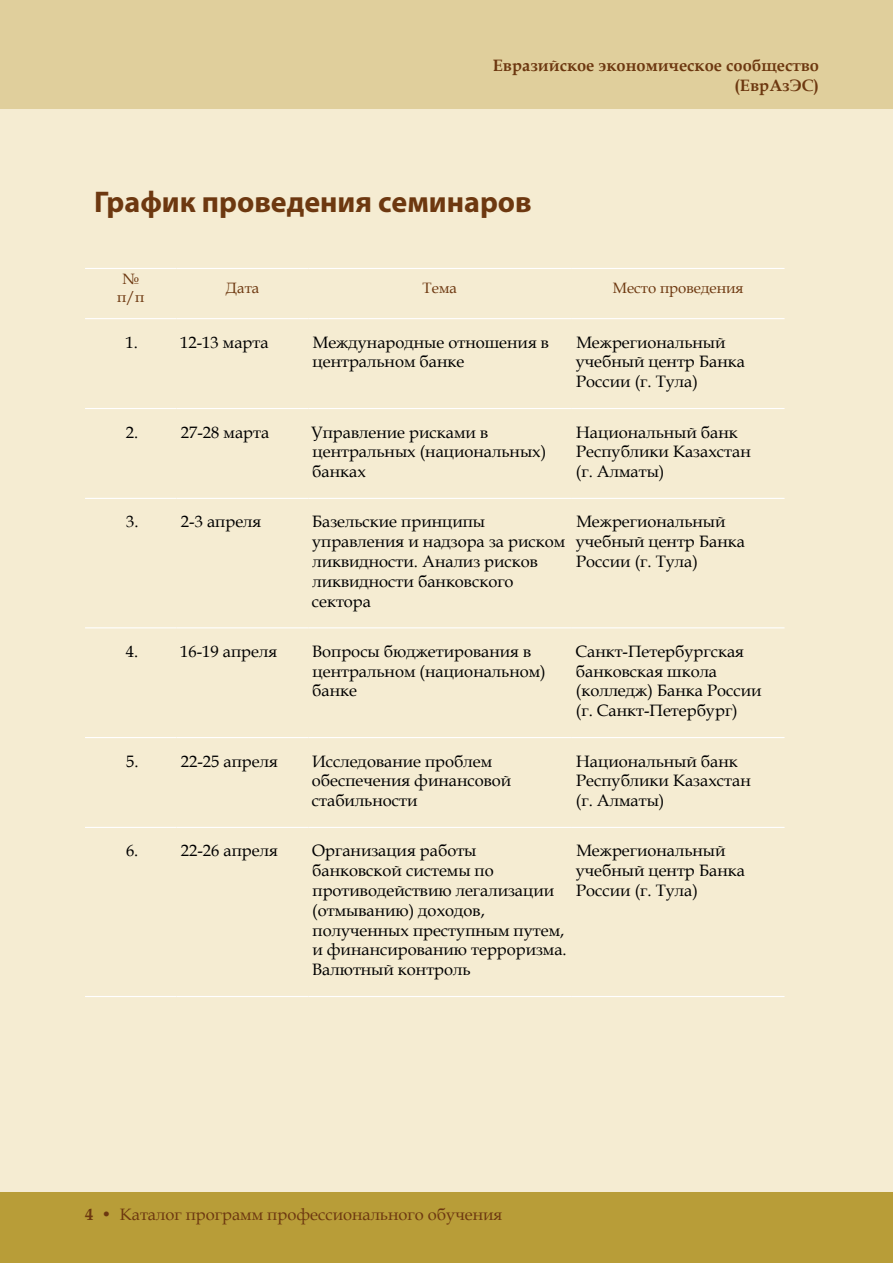
<style>
.page{position:relative;width:893px;height:1263px;background:#f5ecd2}
.page>*{position:absolute;margin:0;border:0;box-sizing:border-box;transform-origin:0 0}
.t1{font:700 30px "Myriad Pro";color:#6d3810}
.t2{font:16.5px/19.8px "Book Antiqua";color:#000}
.t3{font:700 16.5px/19.8px "Book Antiqua";color:#6d3810;text-align:right}
.t4{font:16.5px "Book Antiqua";color:#6d3810}
.t5{font:15px/18px "Book Antiqua";color:#6d3810;text-align:center}
.s1{font-weight:700}
</style>
<div class="page">
<div style="left:0;top:0;width:893px;height:108px;background:#e0cf9c"></div>
<div style="left:0;top:1192px;width:893px;height:71px;background:#b89d38"></div>
<hr style="left:85px;top:268px;width:91px;height:1px;background:#fff">
<hr style="left:176px;top:268px;width:132px;height:1px;background:#fff">
<hr style="left:308px;top:268px;width:264px;height:1px;background:#fff">
<hr style="left:572px;top:268px;width:212px;height:1px;background:#fff">
<hr style="left:85px;top:318px;width:91px;height:1px;background:#fff">
<hr style="left:176px;top:318px;width:132px;height:1px;background:#fff">
<hr style="left:308px;top:318px;width:264px;height:1px;background:#fff">
<hr style="left:572px;top:318px;width:212px;height:1px;background:#fff">
<hr style="left:85px;top:408px;width:91px;height:1px;background:#fff">
<hr style="left:176px;top:408px;width:132px;height:1px;background:#fff">
<hr style="left:308px;top:408px;width:264px;height:1px;background:#fff">
<hr style="left:572px;top:408px;width:212px;height:1px;background:#fff">
<hr style="left:85px;top:498px;width:91px;height:1px;background:#fff">
<hr style="left:176px;top:498px;width:132px;height:1px;background:#fff">
<hr style="left:308px;top:498px;width:264px;height:1px;background:#fff">
<hr style="left:572px;top:498px;width:212px;height:1px;background:#fff">
<hr style="left:85px;top:627px;width:91px;height:1px;background:#fff">
<hr style="left:176px;top:627px;width:132px;height:1px;background:#fff">
<hr style="left:308px;top:627px;width:264px;height:1px;background:#fff">
<hr style="left:572px;top:627px;width:212px;height:1px;background:#fff">
<hr style="left:85px;top:737px;width:91px;height:1px;background:#fff">
<hr style="left:176px;top:737px;width:132px;height:1px;background:#fff">
<hr style="left:308px;top:737px;width:264px;height:1px;background:#fff">
<hr style="left:572px;top:737px;width:212px;height:1px;background:#fff">
<hr style="left:85px;top:827px;width:91px;height:1px;background:#fff">
<hr style="left:176px;top:827px;width:132px;height:1px;background:#fff">
<hr style="left:308px;top:827px;width:264px;height:1px;background:#fff">
<hr style="left:572px;top:827px;width:212px;height:1px;background:#fff">
<hr style="left:85px;top:996px;width:91px;height:1px;background:#fff">
<hr style="left:176px;top:996px;width:132px;height:1px;background:#fff">
<hr style="left:308px;top:996px;width:264px;height:1px;background:#fff">
<hr style="left:572px;top:996px;width:212px;height:1px;background:#fff">
<p class="t3" style="left:493px;top:56px;width:328px">Евразийское экономическое сообщество (ЕврАзЭС)</p>
<h1 class="t1" style="left:94px;top:182px;width:439px">График проведения семинаров</h1>
<p class="t5" style="left:117px;top:269px;width:29px">№ п/п</p>
<p class="t5" style="left:226px;top:278px;width:35px">Дата</p>
<p class="t5" style="left:423px;top:278px;width:36px">Тема</p>
<p class="t5" style="left:613px;top:278px;width:132px">Место проведения</p>
<p class="t2" style="left:126px;top:332px;width:14px">1.</p>
<p class="t2" style="left:180px;top:332px;width:90px">12-13 марта</p>
<p class="t2" style="left:313px;top:332px;width:238px">Международные отношения в центральном банке</p>
<p class="t2" style="left:576px;top:332px;width:171px">Межрегиональный учебный центр Банка<br>России (г. Тула)</p>
<p class="t2" style="left:126px;top:422px;width:14px">2.</p>
<p class="t2" style="left:181px;top:422px;width:90px">27-28 марта</p>
<p class="t2" style="left:311px;top:422px;width:237px">Управление рисками в центральных (национальных) банках</p>
<p class="t2" style="left:576px;top:422px;width:176px">Национальный банк<br>Республики Казахстан (г. Алматы)</p>
<p class="t2" style="left:126px;top:511px;width:14px">3.</p>
<p class="t2" style="left:181px;top:511px;width:82px">2-3 апреля</p>
<p class="t2" style="left:312px;top:511px;width:255px">Базельские принципы управления и надзора за риском ликвидности. Анализ рисков ликвидности банковского сектора</p>
<p class="t2" style="left:576px;top:511px;width:171px">Межрегиональный учебный центр Банка<br>России (г. Тула)</p>
<p class="t2" style="left:126px;top:641px;width:14px">4.</p>
<p class="t2" style="left:180px;top:641px;width:98px">16-19 апреля</p>
<p class="t2" style="left:312px;top:641px;width:235px">Вопросы бюджетирования в центральном (национальном) банке</p>
<p class="t2" style="left:575px;top:641px;width:188px">Санкт-Петербургская банковская школа (колледж) Банка России (г. Санкт-Петербург)</p>
<p class="t2" style="left:126px;top:751px;width:14px">5.</p>
<p class="t2" style="left:181px;top:751px;width:98px">22-25 апреля</p>
<p class="t2" style="left:312px;top:751px;width:201px">Исследование проблем обеспечения финансовой стабильности</p>
<p class="t2" style="left:576px;top:751px;width:176px">Национальный банк<br>Республики Казахстан (г. Алматы)</p>
<p class="t2" style="left:126px;top:840px;width:14px">6.</p>
<p class="t2" style="left:181px;top:840px;width:98px">22-26 апреля</p>
<p class="t2" style="left:312px;top:840px;width:256px">Организация работы банковской системы по противодействию легализации (отмыванию) доходов, полученных преступным путем, и финансированию терроризма.<br>Валютный контроль</p>
<p class="t2" style="left:576px;top:840px;width:171px">Межрегиональный учебный центр Банка<br>России (г. Тула)</p>
<p class="t4" style="left:85px;top:1203px;width:419px"><span class="s1">4</span> • Каталог программ профессионального обучения</p>
</div>
